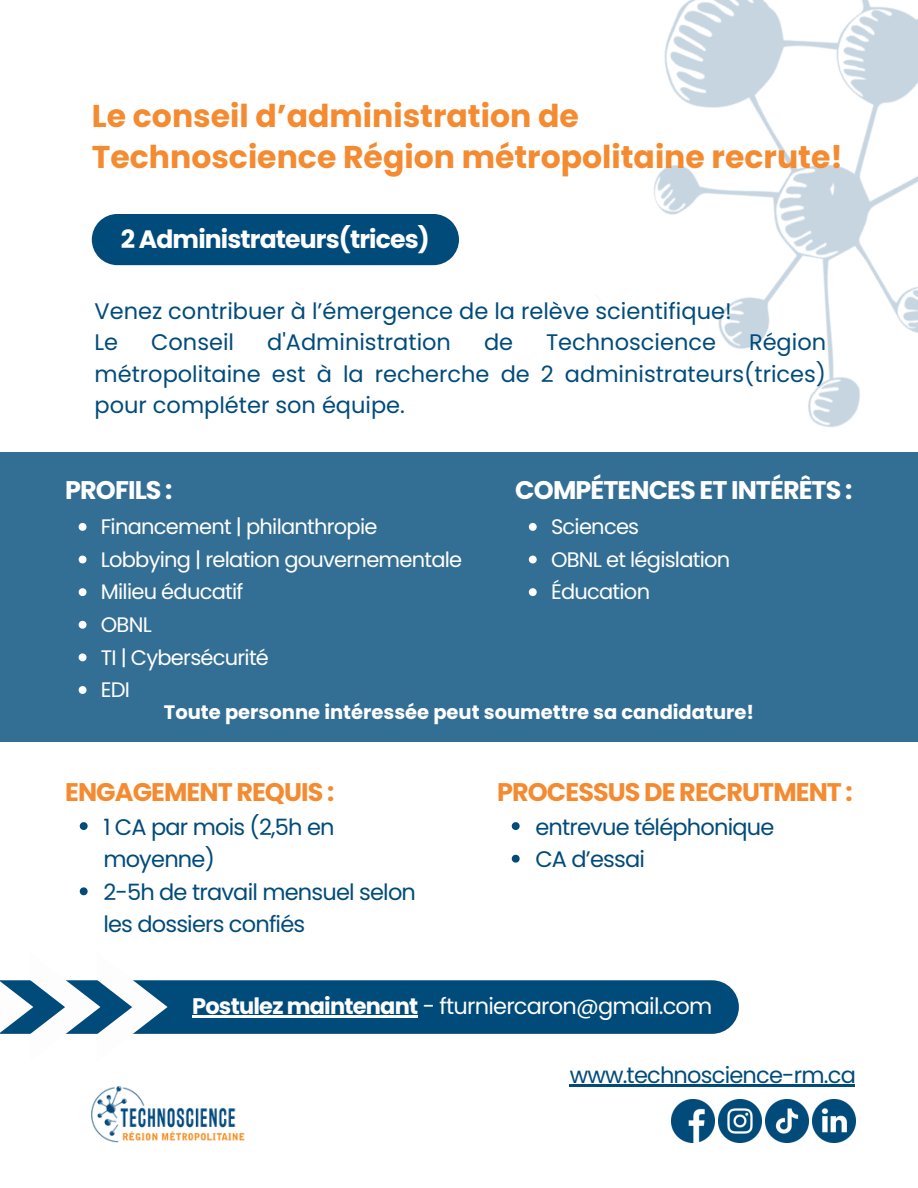
<style>
.page{position:relative;width:918px;height:1188px;background:#fff}
.page>*{position:absolute;margin:0;border:0;box-sizing:border-box;transform-origin:0 0}
.t1{font:700 31.5px/40.5px "Poppins";color:#f48b31}
.t2{font:700 25.5px "Poppins";letter-spacing:-.035em;color:#f48b31}
.t3{font:700 25.5px "Poppins";letter-spacing:-.035em;color:#fff}
.t4{font:700 25.2px "Poppins";letter-spacing:-.035em;color:#fff}
.t5{font:22.5px/31.5px "Poppins";color:#004b7a}
.t6{font:22.5px/32.7px "Poppins";letter-spacing:-.035em;color:#004b7a}
.t7{font:22.5px "Poppins";letter-spacing:-.035em;color:#fdfdfd}
.t8{font:21px/32.7px "Poppins";letter-spacing:-.035em;color:#fff}
.t9{font:700 19.5px "Poppins";color:#fff}
.s1{font-weight:700}
</style>
<div class="page">
<div style="left:92px;top:214px;width:359px;height:51px;background:#004b7a"></div>
<svg style="left:0;top:980px;width:739px;height:54px;background:#23638c"></svg>
<img style="left:451px;top:0;width:467px;height:428px">
<div style="left:0;top:452px;width:918px;height:290px;background:#336f94"></div>
<img style="left:92px;top:1086px;width:153px;height:56px">
<img style="left:719px;top:1099px;width:43px;height:43px">
<img style="left:672px;top:1099px;width:43px;height:43px">
<img style="left:766px;top:1099px;width:43px;height:43px">
<img style="left:813px;top:1099px;width:42px;height:43px">
<svg style="left:79px;top:523px;width:8px;height:8px"></svg>
<svg style="left:79px;top:556px;width:8px;height:7px"></svg>
<svg style="left:79px;top:588px;width:8px;height:8px"></svg>
<svg style="left:79px;top:621px;width:8px;height:8px"></svg>
<svg style="left:79px;top:653px;width:8px;height:8px"></svg>
<svg style="left:79px;top:686px;width:8px;height:8px"></svg>
<svg style="left:529px;top:523px;width:8px;height:8px"></svg>
<svg style="left:529px;top:556px;width:8px;height:7px"></svg>
<svg style="left:529px;top:588px;width:8px;height:8px"></svg>
<hr style="left:570px;top:1084px;width:285px;height:2px;background:#004b7a">
<svg style="left:80px;top:822px;width:8px;height:8px"></svg>
<svg style="left:80px;top:887px;width:8px;height:8px"></svg>
<svg style="left:512px;top:822px;width:8px;height:8px"></svg>
<svg style="left:512px;top:855px;width:8px;height:8px"></svg>
<hr style="left:192px;top:1016px;width:226px;height:2px;background:#fdfdfd">
<p class="t1" style="left:92px;top:96px;width:753px">Le conseil d’administration de<br>Technoscience Région métropolitaine recrute!</p>
<p class="t4" style="left:121px;top:222px;width:310px">2 Administrateurs(trices)</p>
<p class="t5" style="left:95px;top:295px;width:639px">Venez contribuer à l’émergence de la relève scientifique!<br>Le</p>
<p class="t5" style="left:151px;top:327px;width:84px">Conseil</p>
<p class="t5" style="left:267px;top:327px;width:185px">d'Administration</p>
<p class="t5" style="left:484px;top:327px;width:31px">de</p>
<p class="t5" style="left:546px;top:327px;width:171px">Technoscience</p>
<p class="t5" style="left:95px;top:327px;width:733px;text-align:justify;text-indent:654px">Région métropolitaine est à la recherche de 2 administrateurs(trices) pour compléter son équipe.</p>
<p class="t3" style="left:65px;top:473px;width:109px">PROFILS :</p>
<p class="t8" style="left:101px;top:511px;width:363px">Financement | philanthropie<br>Lobbying | relation gouvernementale<br>Milieu éducatif<br>OBNL<br>TI | Cybersécurité<br>EDI</p>
<p class="t3" style="left:515px;top:473px;width:339px">COMPÉTENCES ET INTÉRÊTS :</p>
<p class="t8" style="left:551px;top:511px;width:181px">Sciences<br>OBNL et législation<br>Éducation</p>
<h4 class="t9" style="left:164px;top:699px;width:592px">Toute personne intéressée peut soumettre sa candidature!</h4>
<p class="t2" style="left:65px;top:774px;width:271px">ENGAGEMENT REQUIS :</p>
<p class="t6" style="left:103px;top:810px;width:314px">1 CA par mois (2,5h en moyenne)<br>2-5h de travail mensuel selon les dossiers confiés</p>
<p class="t2" style="left:497px;top:774px;width:357px">PROCESSUS DE RECRUTMENT :</p>
<p class="t6" style="left:535px;top:810px;width:241px">entrevue téléphonique<br>CA d’essai</p>
<h3 class="t7" style="left:192px;top:991px;width:522px"><span class="s1">Postulez maintenant</span> - fturniercaron@gmail.com</h3>
<h1 class="t6" style="left:570px;top:1059px;width:288px">www.technoscience-rm.ca</h1>
</div>
